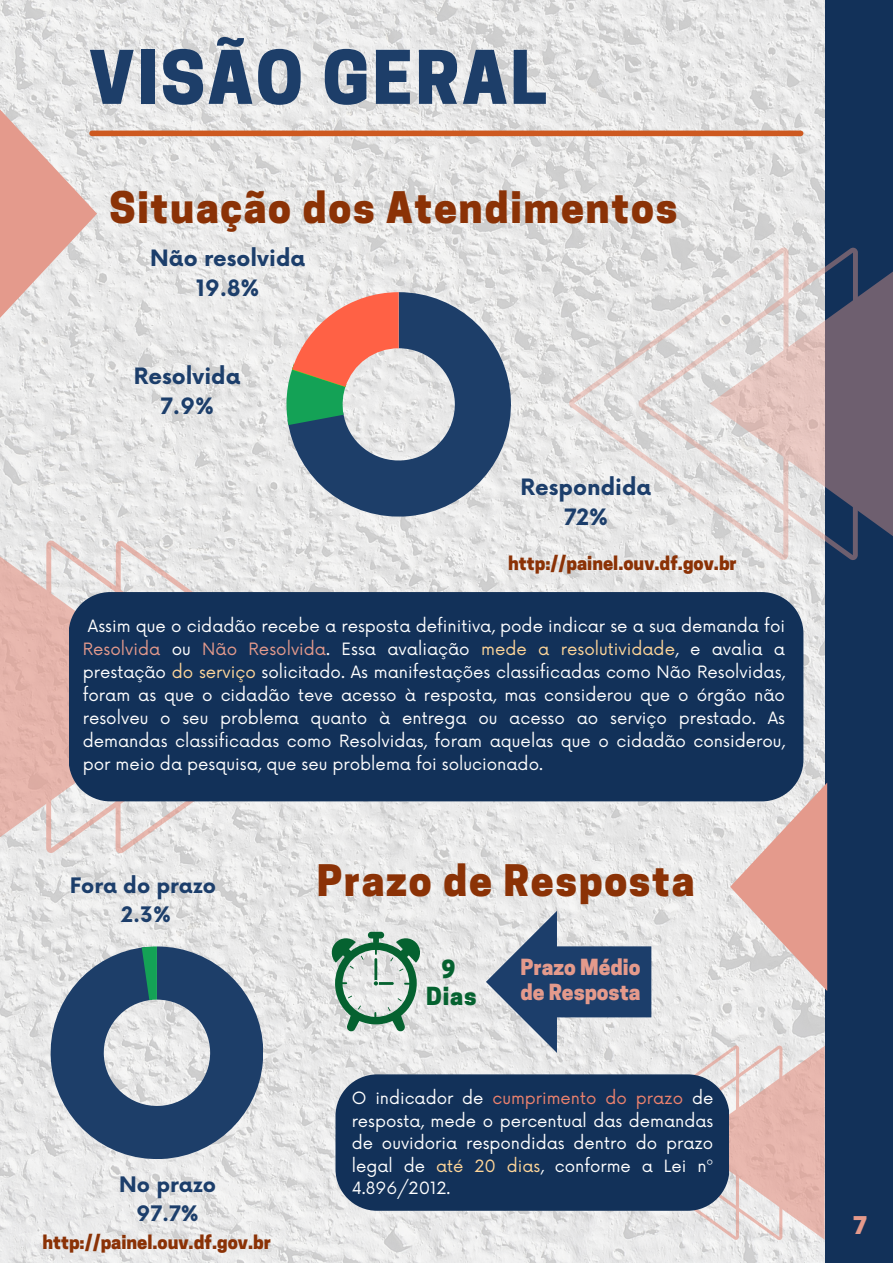
<style>
.page{position:relative;width:893px;height:1264px;background:#fff}
.page>*{position:absolute;margin:0;border:0;box-sizing:border-box;transform-origin:0 0}
.t1{font:800 69.3px "Cooper Hewitt";letter-spacing:.04em;color:#1d3e69}
.t2{font:800 40.8px "Cooper Hewitt";letter-spacing:.04em;color:#8b3206}
.t3{font:800 24.9px "Open Sans";color:#e49a8c}
.t4{font:800 23.4px "Cooper Hewitt";color:#056230}
.t5{font:700 21.9px "Now";color:#1c3e6b}
.t6{font:700 20.85px "Now";color:#1c3e6b}
.t7{font:800 20.85px/24.8px "Cooper Hewitt";color:#e49a8c}
.t8{font:800 18.15px "Cooper Hewitt";color:#8b3206}
.t9{font:16.5px/23.1px "Now";color:#fff;text-align:justify}
.s1{color:#e49a8c}
.s2{color:#ffd699}
.s3{color:#ed826e}
</style>
<div class="page">
<img style="left:0;top:0;width:824px;height:1262px">
<div style="left:92px;top:130px;width:708px;height:6px;background:#cd5920"></div>
<svg style="left:0;top:109px;width:97px;height:209px;background:#e5c0b8"></svg>
<svg style="left:287px;top:292px;width:224px;height:224px;background:#6d819a"></svg>
<svg style="left:286px;top:292px;width:113px;height:133px;background:#cba48d"></svg>
<svg style="left:0;top:541px;width:46px;height:311px;background:#e4bdb6"></svg>
<svg style="left:46px;top:540px;width:219px;height:313px;background:#e5cdc9"></svg>
<svg style="left:116px;top:541px;width:219px;height:312px;fill:#e8e7e7"></svg>
<div style="left:69px;top:592px;width:734px;height:209px;background:#123159"></div>
<div style="left:824px;top:0;width:68px;height:1262px;background:#123159"></div>
<svg style="left:857px;top:250px;width:35px;height:308px;fill:#6e5f6f"></svg>
<svg style="left:788px;top:248px;width:69px;height:312px"></svg>
<svg style="left:569px;top:247px;width:219px;height:313px"></svg>
<svg style="left:51px;top:946px;width:212px;height:213px;background:#70849d"></svg>
<svg style="left:142px;top:946px;width:16px;height:54px"></svg>
<div style="left:335px;top:1074px;width:394px;height:136px;background:#123159;border-radius:42px"></div>
<svg style="left:486px;top:782px;width:341px;height:457px"></svg>
<svg style="left:330px;top:931px;width:91px;height:100px;background:#9cbaaa"></svg>
<p class="t1" style="left:89px;top:52px;width:459px">VISÃO GERAL</p>
<p class="t2" style="left:110px;top:192px;width:569px">Situação dos Atendimentos</p>
<p class="t5" style="left:150px;top:246px;width:156px">Não resolvida</p>
<p class="t5" style="left:196px;top:276px;width:65px">19.8%</p>
<p class="t5" style="left:134px;top:364px;width:108px">Resolvida</p>
<p class="t5" style="left:160px;top:394px;width:55px">7.9%</p>
<p class="t5" style="left:520px;top:475px;width:132px">Respondida</p>
<p class="t5" style="left:564px;top:505px;width:45px">72%</p>
<p class="t8" style="left:508px;top:556px;width:230px">http://painel.ouv.df.gov.br</p>
<p class="t9" style="left:83px;top:615px;width:703px;text-indent:5px">Assim que o cidadão recebe a resposta definitiva, pode indicar se a sua demanda foi <span class="s1">Resolvida</span> ou <span class="s1">Não Resolvida</span>. Essa avaliação <span class="s2">mede a resolutividade</span>, e avalia a prestação <span class="s2">do serviço</span> solicitado. As manifestações classificadas como Não Resolvidas, foram as que o cidadão teve acesso à resposta, mas considerou que o órgão não resolveu o seu problema quanto à entrega ou acesso ao serviço prestado. As demandas classificadas como Resolvidas, foram aquelas que o cidadão considerou, por meio da pesquisa, que seu problema foi solucionado.</p>
<p class="t6" style="left:70px;top:874px;width:148px">Fora do prazo</p>
<p class="t6" style="left:121px;top:902px;width:51px">2.3%</p>
<p class="t6" style="left:119px;top:1173px;width:98px">No prazo</p>
<p class="t6" style="left:136px;top:1202px;width:64px">97.7%</p>
<p class="t8" style="left:42px;top:1234px;width:230px">http://painel.ouv.df.gov.br</p>
<p class="t2" style="left:317px;top:865px;width:379px">Prazo de Resposta</p>
<p class="t4" style="left:441px;top:960px;width:16px">9</p>
<p class="t4" style="left:426px;top:987px;width:52px">Dias</p>
<p class="t7" style="left:520px;top:957px;width:122px">Prazo Médio de Resposta</p>
<p class="t9" style="left:351px;top:1087px;width:363px;line-height:22.5px">O indicador de <span class="s3">cumprimento do prazo</span> de resposta, mede o percentual das demandas de ouvidoria respondidas dentro do prazo legal de <span class="s2">até 20 dias</span>, conforme a Lei nº 4.896/2012.</p>
<p class="t3" style="left:852px;top:1206px;width:16px">7</p>
</div>
